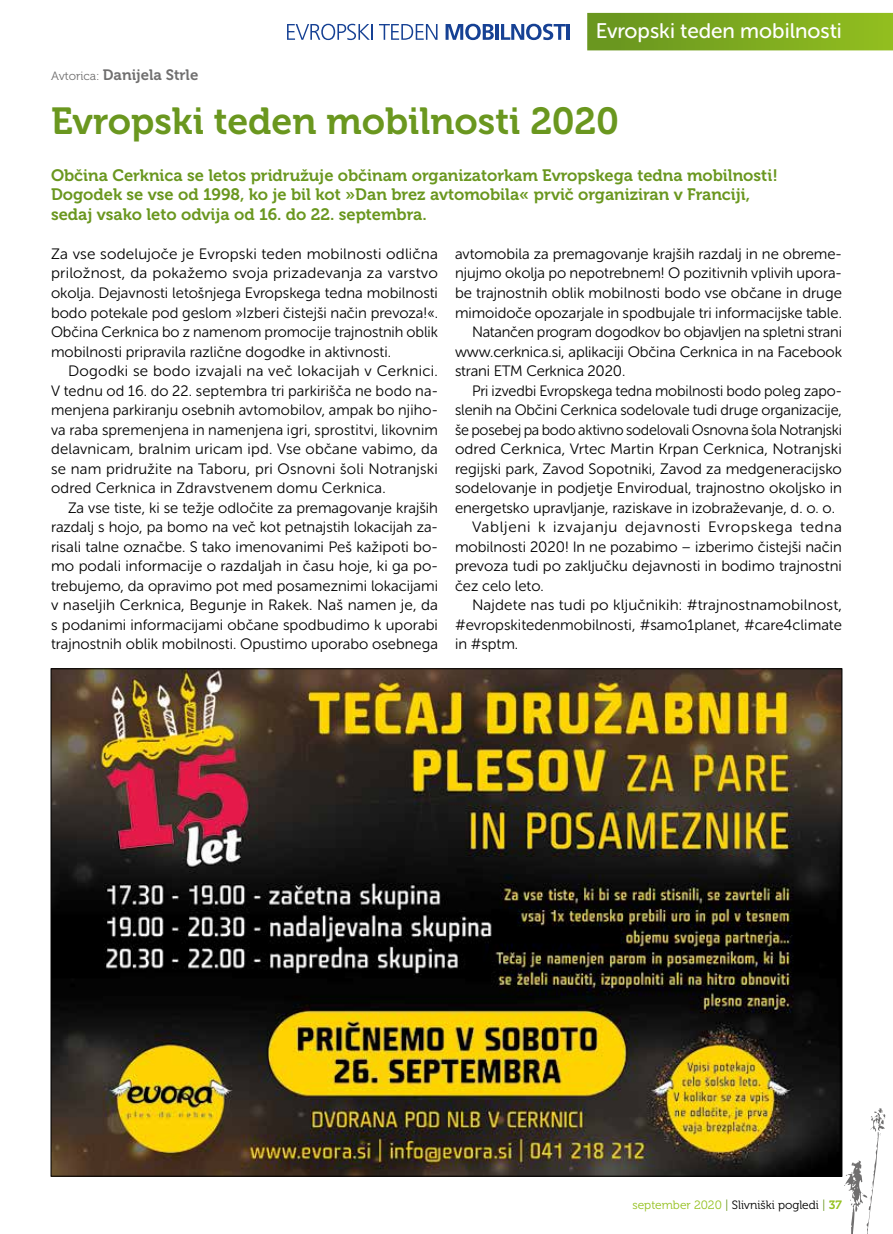
<style>
.page{position:relative;width:893px;height:1234px;background:#fff}
.page>*{position:absolute;margin:0;border:0;box-sizing:border-box;transform-origin:0 0}
.t1{font:37.5px "Museo 700";color:#6a971f}
.t2{font:21px "Museo Sans Rounded 500";color:#fff}
.t3{font:16.5px/19.5px "Museo 700";color:#6a971f}
.t4{font:15px/19.5px "Museo Sans Rounded 300";color:#000;text-align:justify}
.t5{font:15px "Museo Sans Rounded 300";letter-spacing:.045em;color:#000}
.t6{font:15px "Museo 700";color:#706f6f}
.t7{font:12px "Museo 300";color:#000}
.s1{font-family:"Museo 300";font-size:12px}
.s2{color:#95c11f}
.s3{color:#6a971f}
.s4{font-family:"Museo 700";color:#95c11f}
</style>
<div class="page">
<svg style="left:842px;top:1099px;width:44px;height:134px"></svg>
<img style="left:53px;top:670px;width:787px;height:504px">
<div style="left:587px;top:13px;width:306px;height:37px;background:linear-gradient(to right,#67941f,#92be20)"></div>
<svg style="left:287px;top:24px;width:86px;height:16px"></svg>
<svg style="left:379px;top:24px;width:58px;height:16px"></svg>
<svg style="left:446px;top:24px;width:48px;height:16px"></svg>
<hr style="left:495px;top:24px;width:3px;height:16px;background:#164194">
<svg style="left:501px;top:24px;width:65px;height:16px"></svg>
<hr style="left:567px;top:24px;width:3px;height:16px;background:#164194">
<h2 class="t2" style="left:596px;top:20px;width:248px">Evropski teden mobilnosti</h2>
<p class="t6" style="left:51px;top:67px;width:149px"><span class="s1">Avtorica:</span> Danijela Strle</p>
<h1 class="t1" style="left:51px;top:100px;width:570px">Evropski teden mobilnosti 2020</h1>
<p class="t3" style="left:51px;top:166px;width:728px">Občina Cerknica se letos pridružuje občinam organizatorkam Evropskega tedna mobilnosti!<br>Dogodek se vse od 1998, ko je bil kot »Dan brez avtomobila« prvič organiziran v Franciji, sedaj vsako leto odvija od 16. do 22. septembra.</p>
<p class="t4" style="left:455px;top:244px;width:388px">avtomobila za premagovanje krajših razdalj in ne obreme-</p>
<p class="t4" style="left:455px;top:264px;width:388px">njujmo okolja po nepotrebnem! O pozitivnih vplivih upora-</p>
<p class="t4" style="left:455px;top:283px;width:388px">be trajnostnih oblik mobilnosti bodo vse občane in druge</p>
<p class="t4" style="left:455px;top:303px;width:388px">mimoidoče opozarjale in spodbujale tri informacijske table.</p>
<p class="t4" style="left:472px;top:322px;width:371px">Natančen program dogodkov bo objavljen na spletni strani</p>
<p class="t4" style="left:455px;top:342px;width:388px">www.cerknica.si, aplikaciji Občina Cerknica in na Facebook</p>
<p class="t4" style="left:455px;top:361px;width:172px">strani ETM Cerknica 2020.</p>
<p class="t4" style="left:472px;top:381px;width:371px">Pri izvedbi Evropskega tedna mobilnosti bodo poleg zapo-</p>
<p class="t4" style="left:455px;top:400px;width:388px">slenih na Občini Cerknica sodelovale tudi druge organizacije,</p>
<p class="t4" style="left:455px;top:420px;width:388px">še posebej pa bodo aktivno sodelovali Osnovna šola Notranjski</p>
<p class="t4" style="left:455px;top:439px;width:388px">odred Cerknica, Vrtec Martin Krpan Cerknica, Notranjski</p>
<p class="t4" style="left:455px;top:459px;width:388px">regijski park, Zavod Sopotniki, Zavod za medgeneracijsko</p>
<p class="t4" style="left:455px;top:478px;width:388px">sodelovanje in podjetje Envirodual, trajnostno okoljsko in</p>
<p class="t4" style="left:455px;top:498px;width:382px">energetsko upravljanje, raziskave in izobraževanje, d. o. o.</p>
<p class="t5" style="left:472px;top:519px;width:371px">Vabljeni k izvajanju dejavnosti Evropskega tedna</p>
<p class="t4" style="left:455px;top:537px;width:388px">mobilnosti 2020! In ne pozabimo – izberimo čistejši način</p>
<p class="t4" style="left:455px;top:556px;width:388px">prevoza tudi po zaključku dejavnosti in bodimo trajnostni</p>
<p class="t4" style="left:455px;top:576px;width:90px">čez celo leto.</p>
<p class="t4" style="left:472px;top:595px;width:371px">Najdete nas tudi po ključnikih: #trajnostnamobilnost,</p>
<p class="t4" style="left:455px;top:615px;width:388px">#evropskitedenmobilnosti, #samo1planet, #care4climate</p>
<p class="t4" style="left:455px;top:634px;width:65px">in #sptm.</p>
<p class="t4" style="left:51px;top:244px;width:388px">Za vse sodelujoče je Evropski teden mobilnosti odlična priložnost, da pokažemo svoja prizadevanja za varstvo okolja. Dejavnosti letošnjega Evropskega tedna mobilnosti bodo potekale pod geslom »Izberi čistejši način prevoza!«.<br>Občina Cerknica bo z namenom promocije trajnostnih oblik mobilnosti pripravila različne dogodke in aktivnosti.</p>
<p class="t4" style="left:51px;top:361px;width:388px;text-indent:17px">Dogodki se bodo izvajali na več lokacijah v Cerknici.<br>V tednu od 16. do 22. septembra tri parkirišča ne bodo na&shy;menjena parkiranju osebnih avtomobilov, ampak bo njiho&shy;va raba spremenjena in namenjena igri, sprostitvi, likovnim delavnicam, bralnim uricam ipd. Vse občane vabimo, da se nam pridružite na Taboru, pri Osnovni šoli Notranjski odred Cerknica in Zdravstvenem domu Cerknica.</p>
<p class="t4" style="left:51px;top:498px;width:388px;text-align:left;text-indent:17px">Za vse tiste, ki se težje odločite za premagovanje krajših razdalj s hojo, pa bomo na več kot petnajstih lokacijah za&shy;risali talne označbe. S tako imenovanimi Peš kažipoti bo&shy;mo podali informacije o razdaljah in času hoje, ki ga po&shy;trebujemo, da opravimo pot med posameznimi lokacijami v naseljih Cerknica, Begunje in Rakek. Naš namen je, da s podanimi informacijami občane spodbudimo k uporabi trajnostnih oblik mobilnosti. Opustimo uporabo osebnega</p>
<p class="t7" style="left:632px;top:1198px;width:211px"><span class="s2">september 2020</span> <span class="s3">|</span> Slivniški pogledi <span class="s3">|</span> <span class="s4">37</span></p>
</div>
